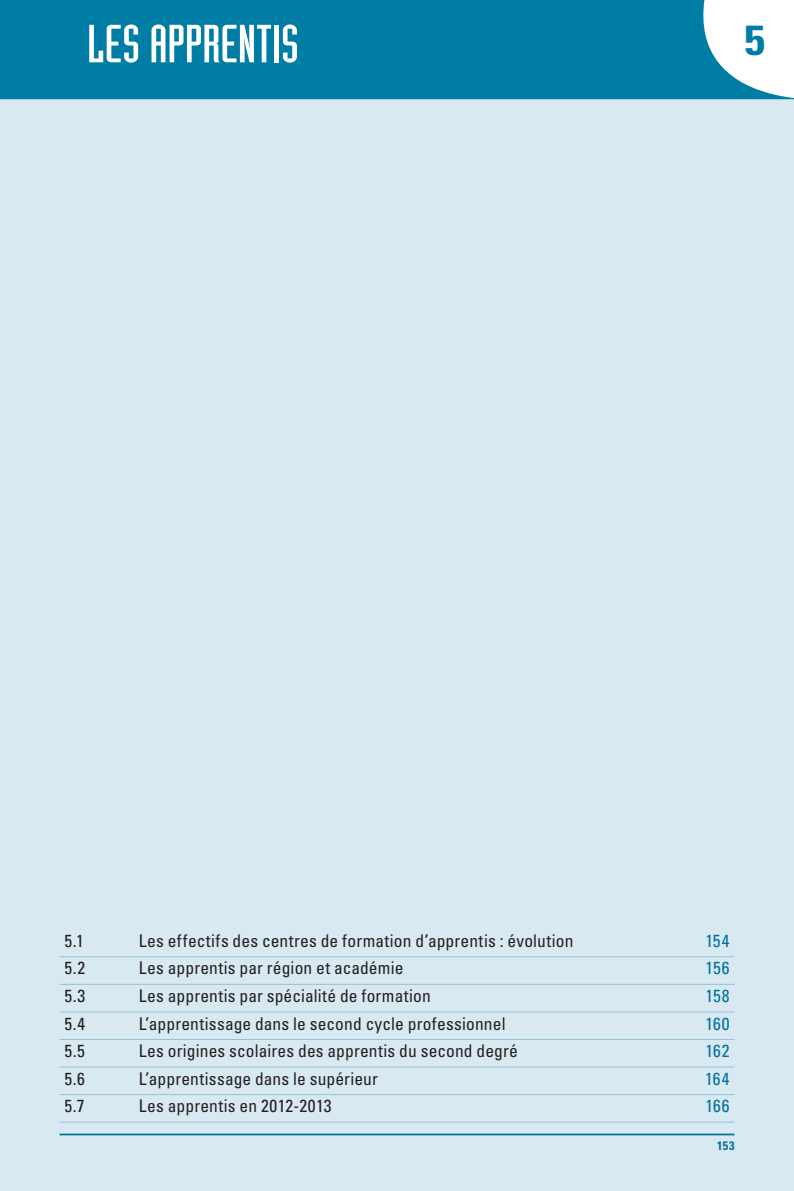
<style>
.page{position:relative;width:794px;height:1191px;background:#fff}
.page>*{position:absolute;margin:0;border:0;box-sizing:border-box;transform-origin:0 0}
.t1{font:52.5px "Industria Com Solid";color:#fff;scale:1.2 1}
.t2{font:700 condensed 42px "Univers LT Std";color:#007da5;scale:1.1 1}
.t3{font:condensed 17.5px "Univers LT Std";letter-spacing:.01em;color:#231f20}
.t4{font:condensed 17.5px "Univers LT Std";letter-spacing:.02em;color:#00729c}
.t5{font:700 condensed 12.25px "Univers LT Std";color:#00729c}
.s1{color:#007da5}
</style>
<div class="page">
<div style="left:0;top:98px;width:794px;height:1093px;background:#d8e9f1"></div>
<hr style="left:60px;top:1133px;width:674px;height:2px;background:#00729c">
<svg style="left:0;top:0;width:794px;height:100px;background:#1889ad"></svg>
<hr style="left:134px;top:956px;width:526px;height:1px;background:#95c2d9">
<hr style="left:660px;top:956px;width:74px;height:1px;background:#95c2d9">
<hr style="left:60px;top:984px;width:74px;height:1px;background:#95c2d9">
<hr style="left:660px;top:984px;width:74px;height:1px;background:#95c2d9">
<hr style="left:60px;top:1011px;width:74px;height:1px;background:#95c2d9">
<hr style="left:660px;top:1011px;width:74px;height:1px;background:#95c2d9">
<hr style="left:60px;top:1039px;width:74px;height:1px;background:#95c2d9">
<hr style="left:134px;top:1039px;width:526px;height:1px;background:#95c2d9">
<hr style="left:660px;top:1039px;width:74px;height:1px;background:#95c2d9">
<hr style="left:60px;top:1066px;width:74px;height:1px;background:#95c2d9">
<hr style="left:134px;top:1066px;width:526px;height:1px;background:#95c2d9">
<hr style="left:660px;top:1066px;width:74px;height:1px;background:#95c2d9">
<hr style="left:60px;top:1094px;width:74px;height:1px;background:#95c2d9">
<hr style="left:134px;top:1094px;width:526px;height:1px;background:#95c2d9">
<hr style="left:660px;top:1094px;width:74px;height:1px;background:#95c2d9">
<hr style="left:60px;top:1121px;width:74px;height:1px;background:#95c2d9">
<hr style="left:134px;top:1121px;width:526px;height:1px;background:#95c2d9">
<hr style="left:660px;top:1121px;width:74px;height:1px;background:#95c2d9">
<hr style="left:134px;top:984px;width:526px;height:1px;background:#95c2d9">
<hr style="left:134px;top:1011px;width:526px;height:1px;background:#95c2d9">
<hr style="left:60px;top:956px;width:74px;height:1px;background:#95c2d9">
<h1 class="t1" style="left:60px;top:15px;width:201px"><span class="s1">5</span> LES APPRENTIS</h1>
<h2 class="t2" style="left:744px;top:15px;width:20px">5</h2>
<p class="t3" style="left:64px;top:929px;width:21px">5.1</p>
<p class="t3" style="left:139px;top:929px;width:436px">Les effectifs des centres de formation d’apprentis : évolution</p>
<p class="t4" style="left:705px;top:929px;width:26px">154</p>
<p class="t3" style="left:64px;top:957px;width:22px">5.2</p>
<p class="t3" style="left:139px;top:957px;width:266px">Les apprentis par région et académie</p>
<p class="t4" style="left:705px;top:957px;width:25px">156</p>
<p class="t3" style="left:64px;top:984px;width:22px">5.3</p>
<p class="t3" style="left:139px;top:984px;width:293px">Les apprentis par spécialité de formation</p>
<p class="t4" style="left:705px;top:984px;width:25px">158</p>
<p class="t3" style="left:64px;top:1012px;width:22px">5.4</p>
<p class="t3" style="left:139px;top:1012px;width:368px">L’apprentissage dans le second cycle professionnel</p>
<p class="t4" style="left:705px;top:1012px;width:26px">160</p>
<p class="t3" style="left:64px;top:1039px;width:22px">5.5</p>
<p class="t3" style="left:139px;top:1039px;width:380px">Les origines scolaires des apprentis du second degré</p>
<p class="t4" style="left:705px;top:1039px;width:25px">162</p>
<p class="t3" style="left:64px;top:1067px;width:22px">5.6</p>
<p class="t3" style="left:139px;top:1067px;width:240px">L’apprentissage dans le supérieur</p>
<p class="t4" style="left:705px;top:1067px;width:26px">164</p>
<p class="t3" style="left:64px;top:1094px;width:22px">5.7</p>
<p class="t3" style="left:139px;top:1094px;width:194px">Les apprentis en 2012-2013</p>
<p class="t4" style="left:705px;top:1094px;width:26px">166</p>
<p class="t5" style="left:717px;top:1138px;width:19px">153</p>
</div>
